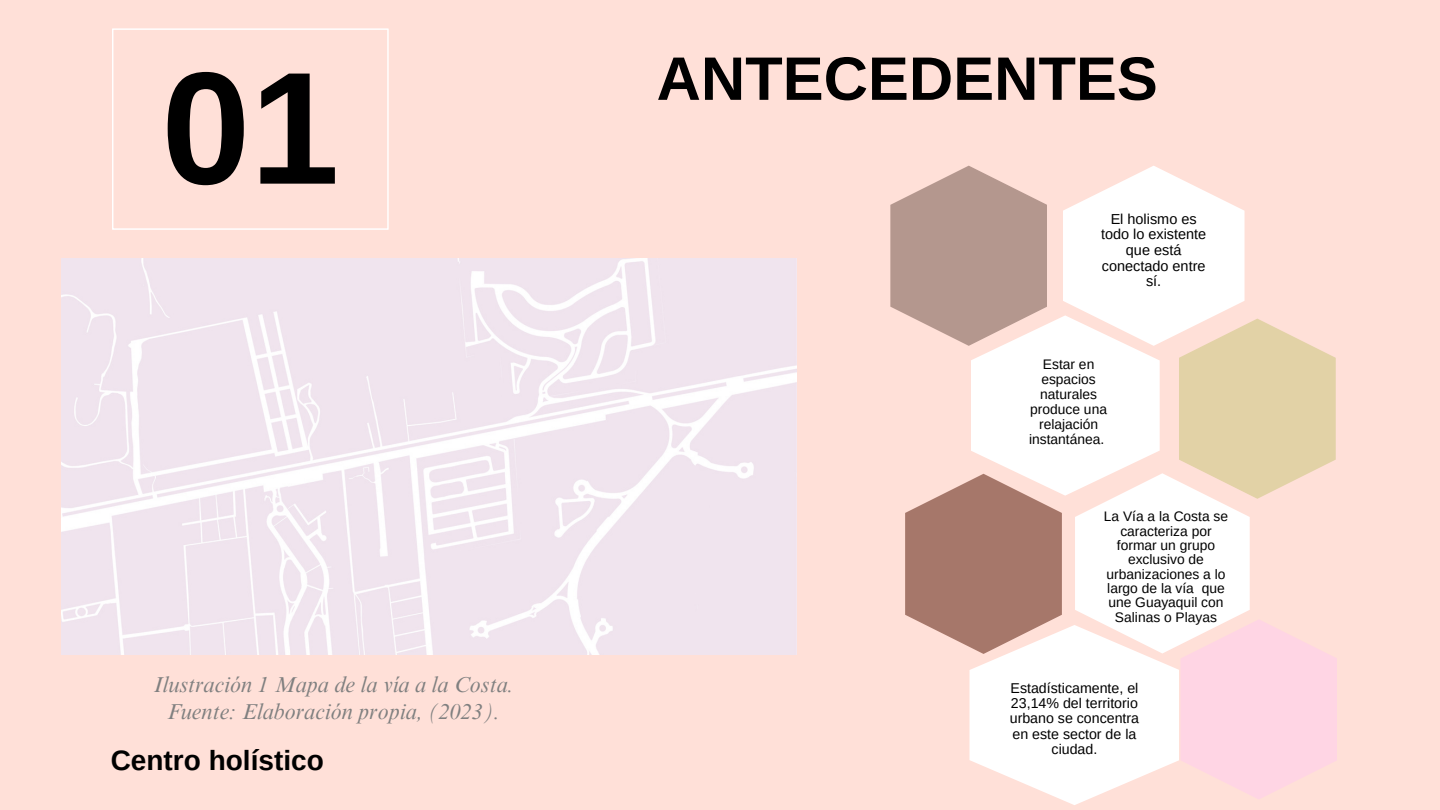
<style>
.page{position:relative;width:1440px;height:810px;background:#ffe0d8}
.page>*{position:absolute;margin:0;border:0;box-sizing:border-box;transform-origin:0 0}
.t1{font:700 160px "Arimo";color:#000}
.t2{font:700 61.4px "Arimo";color:#000}
.t3{font:700 28px "Arimo";color:#000}
.t4{font:italic 22px "Times NRMT Pro";color:#808080}
.t5{font:14.5px/15.6px "Arimo";color:#000;text-align:center}
.t6{font:14.2px/15.2px "Arimo";color:#000;text-align:center}
.t7{font:13.8px/14.3px "Arimo";color:#000;text-align:center}
</style>
<div class="page">
<svg style="left:112px;top:28px;width:277px;height:202px"></svg>
<svg style="left:890px;top:166px;width:447px;height:639px"></svg>
<img style="left:62px;top:258px;width:735px;height:397px">
<p class="t1" style="left:161px;top:39px;width:179px">01</p>
<p class="t4" style="left:154px;top:677px;width:361px">Ilustración 1 Mapa de la vía a la Costa.</p>
<p class="t4" style="left:167px;top:703px;width:334px">Fuente: Elaboración propia, (2023).</p>
<p class="t3" style="left:111px;top:745px;width:215px">Centro holístico</p>
<p class="t2" style="left:657px;top:44px;width:503px">ANTECEDENTES</p>
<p class="t5" style="left:1101px;top:211px;width:107px">El holismo es todo lo existente que está conectado entre sí.</p>
<p class="t7" style="left:1029px;top:357px;width:79px;line-height:14.9px">Estar en espacios naturales produce una relajación instantánea.</p>
<p class="t7" style="left:1104px;top:509px;width:126px">La Vía a la Costa se caracteriza por formar un grupo exclusivo de urbanizaciones a lo largo de la vía que une Guayaquil con<br>Salinas o Playas</p>
<p class="t6" style="left:1010px;top:680px;width:131px">Estadísticamente, el<br>23,14% del territorio urbano se concentra en este sector de la ciudad.</p>
</div>
